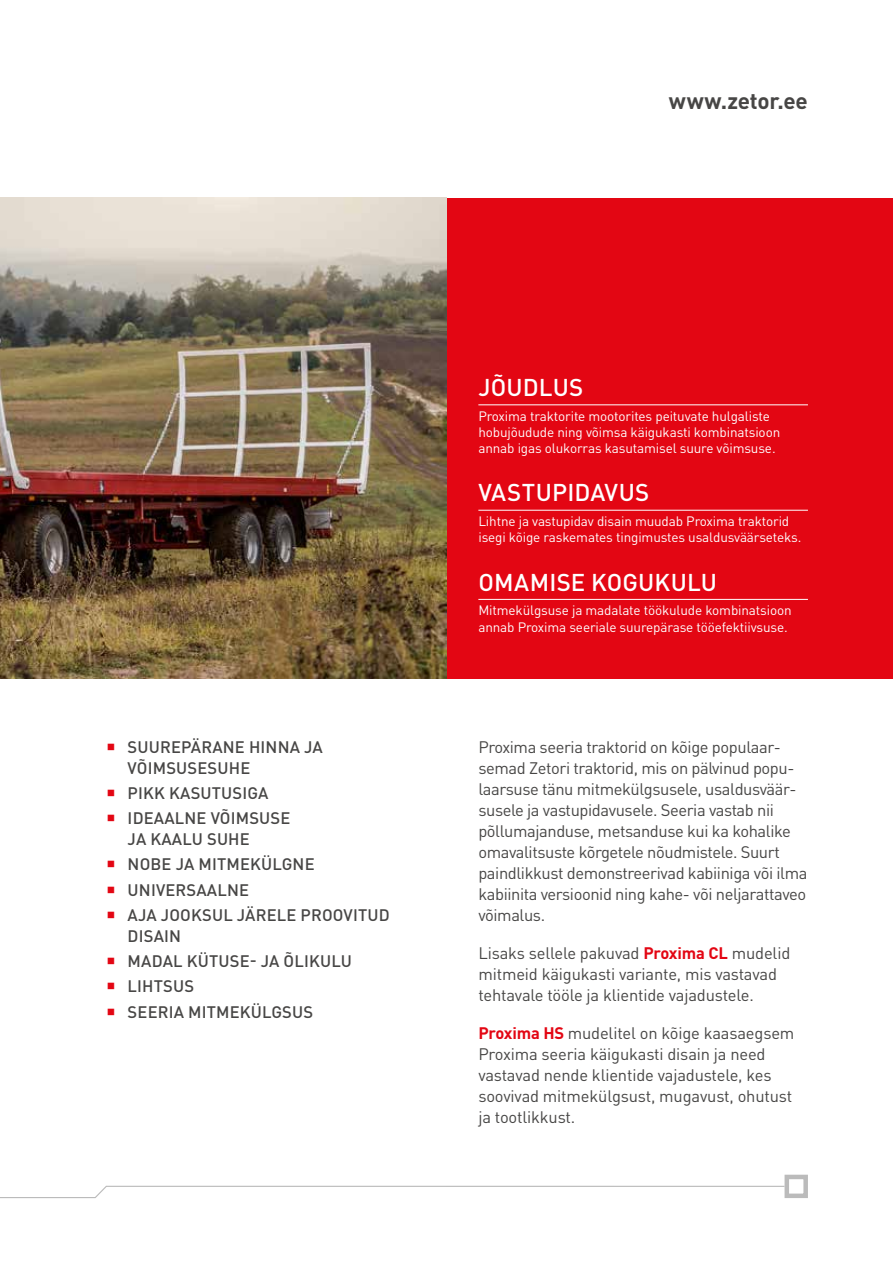
<style>
.page{position:relative;width:893px;height:1263px;background:#fff}
.page>*{position:absolute;margin:0;border:0;box-sizing:border-box;transform-origin:0 0}
.t1{font:500 24px "DIN Pro";letter-spacing:.005em;color:#fff}
.t2{font:700 22.5px "DIN Pro";letter-spacing:-.01em;color:#474645}
.t3{font:16.5px/21px "DIN Pro";letter-spacing:-.025em;color:#474645}
.t4{font:500 16.5px/21px "DIN Pro";letter-spacing:.01em;color:#474645}
.t5{font:13.5px/16.2px "DIN Pro";letter-spacing:-.01em;color:#fff}
.s1{color:#e30613}
.s2{font-weight:700;color:#e30613}
</style>
<div class="page">
<svg style="left:0;top:1185px;width:784px;height:14px"></svg>
<div style="left:784px;top:1175px;width:24px;height:23px;border:4px solid #bbb"></div>
<div style="left:446px;top:198px;width:447px;height:480px;background:#e30613"></div>
<hr style="left:478px;top:404px;width:330px;height:1px;background:#fff">
<hr style="left:478px;top:510px;width:330px;height:1px;background:#fff">
<hr style="left:478px;top:599px;width:330px;height:1px;background:#fff">
<img style="left:0;top:198px;width:446px;height:480px">
<h2 class="t2" style="left:669px;top:86px;width:141px">www.zetor.ee</h2>
<p class="t4" style="left:128px;top:735px;width:197px;text-indent:-21px"><span class="s1">○</span> SUUREPÄRANE HINNA JA<br>VÕIMSUSESUHE</p>
<p class="t4" style="left:106px;top:782px;width:164px"><span class="s1">○</span> PIKK KASUTUSIGA</p>
<p class="t4" style="left:128px;top:807px;width:164px;text-indent:-21px"><span class="s1">○</span> IDEAALNE VÕIMSUSE<br>JA KAALU SUHE</p>
<p class="t4" style="left:106px;top:853px;width:210px"><span class="s1">○</span> NOBE JA MITMEKÜLGNE</p>
<p class="t4" style="left:106px;top:878px;width:144px"><span class="s1">○</span> UNIVERSAALNE</p>
<p class="t4" style="left:128px;top:904px;width:264px;text-indent:-21px"><span class="s1">○</span> AJA JOOKSUL JÄRELE PROOVITUD<br>DISAIN</p>
<p class="t4" style="left:106px;top:950px;width:247px"><span class="s1">○</span> MADAL KÜTUSE- JA ÕLIKULU</p>
<p class="t4" style="left:106px;top:975px;width:89px"><span class="s1">○</span> LIHTSUS</p>
<p class="t4" style="left:106px;top:1000px;width:208px"><span class="s1">○</span> SEERIA MITMEKÜLGSUS</p>
<h1 class="t1" style="left:478px;top:371px;width:106px">JÕUDLUS</h1>
<p class="t5" style="left:478px;top:407px;width:303px">Proxima traktorite mootorites peituvate hulgaliste hobujõudude ning võimsa käigukasti kombinatsioon annab igas olukorras kasutamisel suure võimsuse.</p>
<h1 class="t1" style="left:478px;top:476px;width:172px">VASTUPIDAVUS</h1>
<p class="t5" style="left:478px;top:513px;width:325px">Lihtne ja vastupidav disain muudab Proxima traktorid isegi kõige raskemates tingimustes usaldusväärseteks.</p>
<h1 class="t1" style="left:478px;top:566px;width:240px">OMAMISE KOGUKULU</h1>
<p class="t5" style="left:478px;top:602px;width:315px">Mitmekülgsuse ja madalate töökulude kombinatsioon annab Proxima seeriale suurepärase tööefektiivsuse.</p>
<p class="t3" style="left:478px;top:736px;width:331px">Proxima seeria traktorid on kõige populaar&shy;semad Zetori traktorid, mis on pälvinud popu&shy;laarsuse tänu mitmekülgsusele, usaldusväär&shy;susele ja vastupidavusele. Seeria vastab nii põllumajanduse, metsanduse kui ka kohalike omavalitsuste kõrgetele nõudmistele. Suurt paindlikkust demonstreerivad kabiiniga või ilma kabiinita versioonid ning kahe- või neljarattaveo võimalus.</p>
<p class="t3" style="left:478px;top:942px;width:313px">Lisaks sellele pakuvad <span class="s2">Proxima CL</span> mudelid mitmeid käigukasti variante, mis vastavad tehtavale tööle ja klientide vajadustele.</p>
<p class="t3" style="left:478px;top:1022px;width:318px"><span class="s2">Proxima HS</span> mudelitel on kõige kaasaegsem Proxima seeria käigukasti disain ja need vastavad nende klientide vajadustele, kes soovivad mitmekülgsust, mugavust, ohutust ja tootlikkust.</p>
</div>
